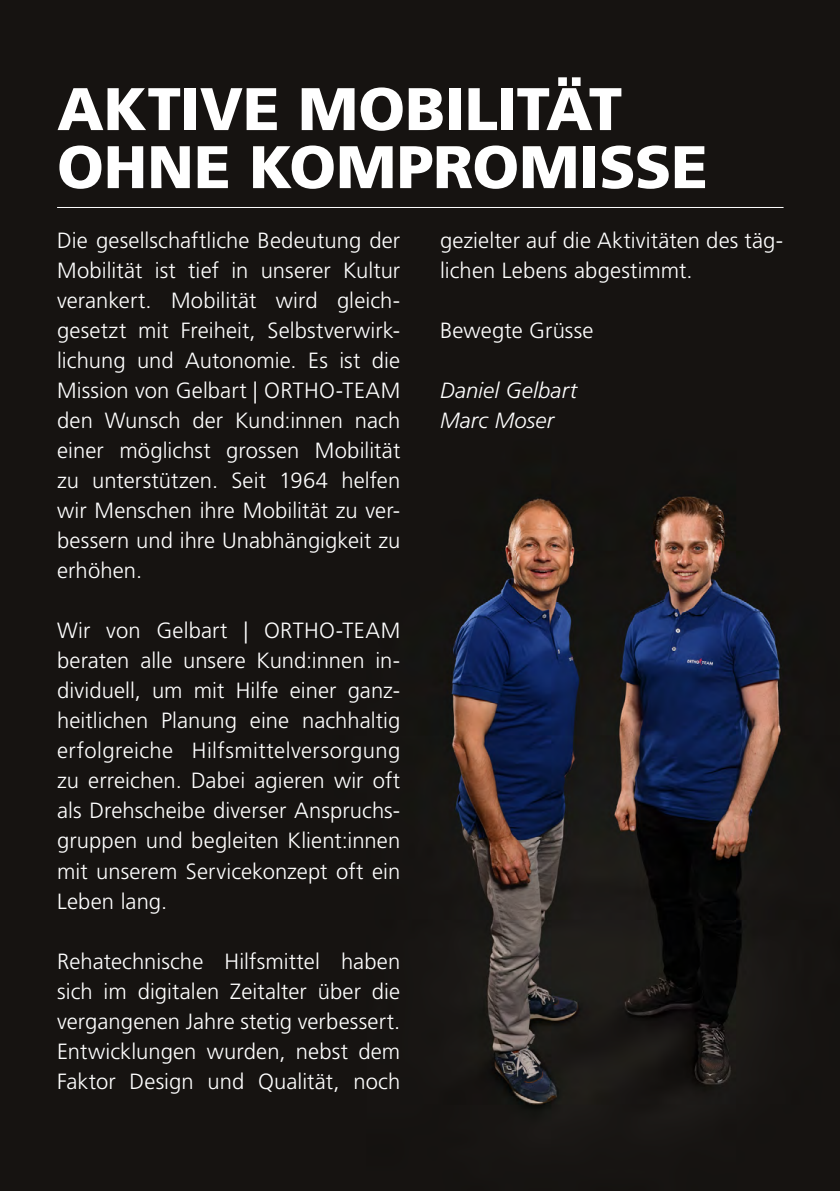
<style>
.page{position:relative;width:840px;height:1191px;background:#fff}
.page>*{position:absolute;margin:0;border:0;box-sizing:border-box;transform-origin:0 0}
.t1{font:900 60px/58px "Frutiger LT Std";letter-spacing:-.005em;color:#fff}
.t2{font:300 22px/30px "Frutiger LT Std";letter-spacing:.005em;color:#fff;text-align:justify}
.t3{font:italic 300 22px/30px "Frutiger LT Std";letter-spacing:.005em;color:#fff}
</style>
<div class="page">
<img style="left:0;top:0;width:839px;height:1191px">
<hr style="left:57px;top:207px;width:726px;height:1px;background:#fff">
<h1 class="t1" style="left:57px;top:80px;width:652px">AKTIVE MOBILITÄT<br>OHNE KOMPROMISSE</h1>
<p class="t2" style="left:57px;top:226px;width:344px">Die gesellschaftliche Bedeutung der Mobilität ist tief in unserer Kultur verankert. Mobilität wird gleich&shy;gesetzt mit Freiheit, Selbstverwirk&shy;lichung und Autonomie. Es ist die Mission von Gelbart | ORTHO-TEAM den Wunsch der Kund:innen nach einer möglichst grossen Mobilität zu unterstützen. Seit 1964 helfen wir Menschen ihre Mobilität zu ver&shy;bessern und ihre Unabhängigkeit zu erhöhen.</p>
<p class="t2" style="left:57px;top:616px;width:344px">Wir von Gelbart | ORTHO-TEAM beraten alle unsere Kund:innen in&shy;dividuell, um mit Hilfe einer ganz&shy;heitlichen Planung eine nachhaltig erfolgreiche Hilfsmittelversorgung zu erreichen. Dabei agieren wir oft als Drehscheibe diverser Anspruchs&shy;gruppen und begleiten Klient:innen mit unserem Servicekonzept oft ein Leben lang.</p>
<p class="t2" style="left:57px;top:946px;width:344px">Rehatechnische Hilfsmittel haben sich im digitalen Zeitalter über die vergangenen Jahre stetig verbessert.<br>Entwicklungen wurden, nebst dem Faktor Design und Qualität, noch</p>
<p class="t2" style="left:440px;top:226px;width:344px">gezielter auf die Aktivitäten des täg&shy;lichen Lebens abgestimmt.</p>
<p class="t2" style="left:440px;top:316px;width:155px">Bewegte Grüsse</p>
<p class="t3" style="left:440px;top:376px;width:138px">Daniel Gelbart<br>Marc Moser</p>
</div>
